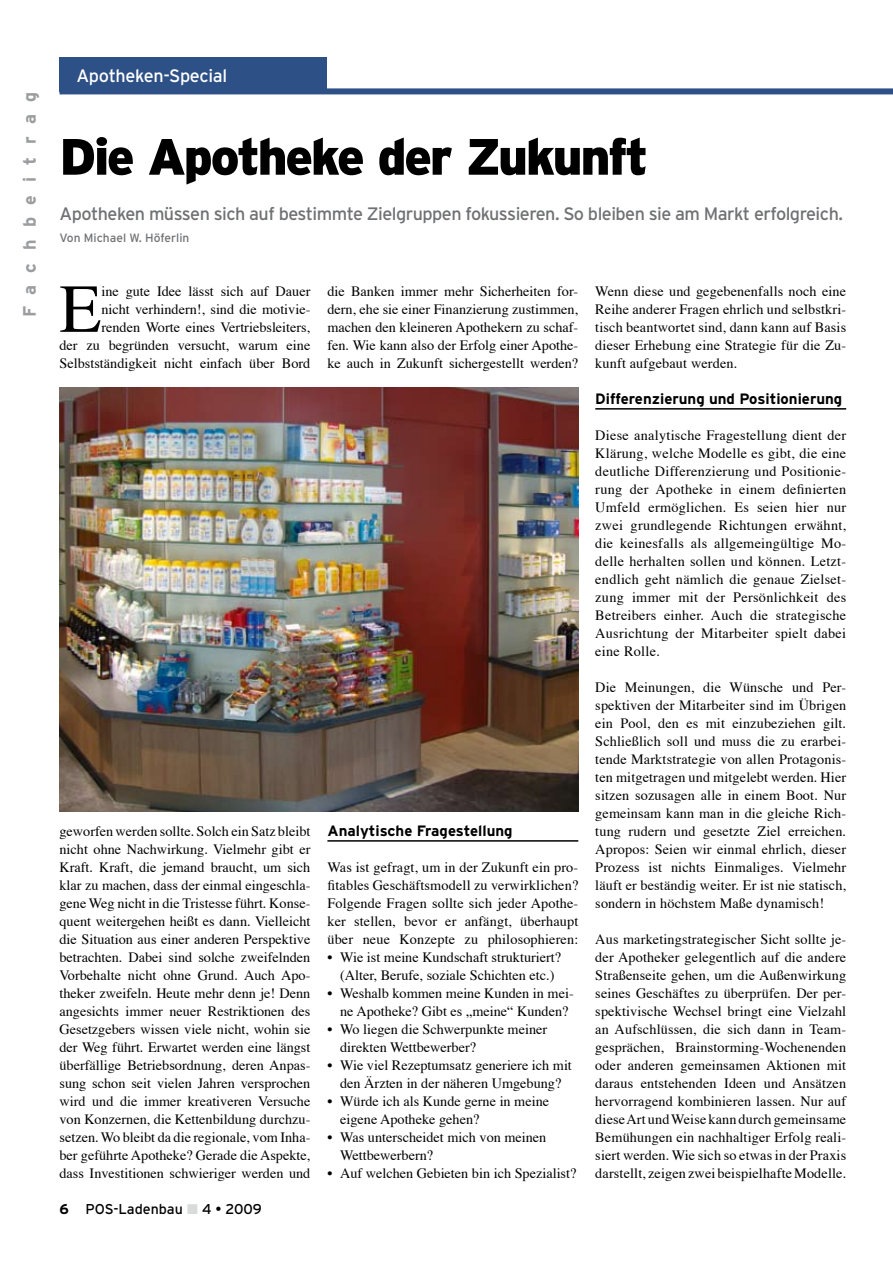
<style>
.page{position:relative;width:893px;height:1263px;background:#fff}
.page>*{position:absolute;margin:0;border:0;box-sizing:border-box;transform-origin:0 0}
.t1{font:68.55px "Times";color:#000}
.t2{font:900 51px "Interstate";letter-spacing:-.045em;color:#000}
.t3{font:18px "Interstate";letter-spacing:-.03em;color:#707173}
.t4{font:18px "Interstate";letter-spacing:-.02em;color:#fff}
.t5{font:700 18px "Interstate";letter-spacing:.7em;color:#9c9d9f}
.t6{font:700 15px "Interstate";color:#000}
.t7{font:14.25px/18px "Times";color:#000;text-align:justify}
.t8{font:14.25px "Interstate";color:#000}
.t9{font:12px "Interstate";color:#707173}
.s1{color:#d9dadb}
</style>
<div class="page">
<div style="left:60px;top:57px;width:267px;height:34px;background:#2d5087"></div>
<hr style="left:595px;top:408px;width:251px;height:2px;background:#000">
<div style="left:60px;top:88px;width:833px;height:6px;background:#2d5087"></div>
<hr style="left:327px;top:840px;width:251px;height:2px;background:#000">
<img style="left:60px;top:388px;width:518px;height:423px">
<p class="t5" style="left:19px;top:317px;width:227px;rotate:-90deg">Fachbeitrag</p>
<p class="t4" style="left:77px;top:65px;width:152px">Apotheken-Special</p>
<h2 class="t2" style="left:60px;top:128px;width:590px">Die Apotheke der Zukunft</h2>
<p class="t3" style="left:60px;top:203px;width:785px">Apotheken müssen sich auf bestimmte Zielgruppen fokussieren. So bleiben sie am Markt erfolgreich.</p>
<p class="t9" style="left:60px;top:231px;width:131px">Von Michael W. Höferlin</p>
<p class="t7" style="left:60px;top:283px;width:252px;text-align:right">ine gute Idee lässt sich auf Dauer<br>nicht verhindern!, sind die motivie&shy;renden Worte eines Vertriebsleiters,<br>der zu begründen versucht, warum eine Selbstständigkeit nicht einfach über Bord</p>
<h1 class="t1" style="left:60px;top:265px;width:43px">E</h1>
<p class="t7" style="left:327px;top:283px;width:252px">die Banken immer mehr Sicherheiten for&shy;dern, ehe sie einer Finanzierung zustimmen, machen den kleineren Apothekern zu schaf&shy;fen. Wie kann also der Erfolg einer Apothe&shy;ke auch in Zukunft sichergestellt werden?</p>
<p class="t7" style="left:60px;top:823px;width:252px">geworfen werden sollte. Solch ein Satz bleibt nicht ohne Nachwirkung. Vielmehr gibt er Kraft. Kraft, die jemand braucht, um sich klar zu machen, dass der einmal eingeschla&shy;gene Weg nicht in die Tristesse führt. Konse&shy;quent weitergehen heißt es dann. Vielleicht die Situation aus einer anderen Perspektive betrachten. Dabei sind solche zweifelnden Vorbehalte nicht ohne Grund. Auch Apo&shy;theker zweifeln. Heute mehr denn je! Denn angesichts immer neuer Restriktionen des Gesetzgebers wissen viele nicht, wohin sie der Weg führt. Erwartet werden eine längst überfällige Betriebsordnung, deren Anpas&shy;sung schon seit vielen Jahren versprochen wird und die immer kreativeren Versuche von Konzernen, die Kettenbildung durchzu&shy;setzen. Wo bleibt da die regionale, vom Inha&shy;ber geführte Apotheke? Gerade die Aspekte, dass Investitionen schwieriger werden und</p>
<p class="t6" style="left:327px;top:822px;width:187px">Analytische Fragestellung</p>
<p class="t7" style="left:327px;top:859px;width:252px">Was ist gefragt, um in der Zukunft ein pro&shy;fitables Geschäftsmodell zu verwirklichen?<br>Folgende Fragen sollte sich jeder Apothe&shy;ker stellen, bevor er anfängt, überhaupt über neue Konzepte zu philosophieren:</p>
<p class="t7" style="left:327px;top:949px;width:235px;text-align:center">• Wie ist meine Kundschaft strukturiert? (Alter, Berufe, soziale Schichten etc.)</p>
<p class="t7" style="left:327px;top:985px;width:248px;text-align:center">• Weshalb kommen meine Kunden in mei&shy;ne Apotheke? Gibt es „meine“ Kunden?</p>
<p class="t7" style="left:340px;top:1021px;width:209px;text-indent:-13px">• Wo liegen die Schwerpunkte meiner direkten Wettbewerber?</p>
<p class="t7" style="left:327px;top:1057px;width:246px;text-align:center">• Wie viel Rezeptumsatz generiere ich mit den Ärzten in der näheren Umgebung?</p>
<p class="t7" style="left:340px;top:1093px;width:210px;text-indent:-13px">• Würde ich als Kunde gerne in meine eigene Apotheke gehen?</p>
<p class="t7" style="left:340px;top:1129px;width:208px;text-indent:-13px">• Was unterscheidet mich von meinen<br>Wettbewerbern?</p>
<p class="t7" style="left:327px;top:1165px;width:251px">• Auf welchen Gebieten bin ich Spezialist?</p>
<p class="t7" style="left:595px;top:283px;width:252px">Wenn diese und gegebenenfalls noch eine Reihe anderer Fragen ehrlich und selbstkri&shy;tisch beantwortet sind, dann kann auf Basis dieser Erhebung eine Strategie für die Zu&shy;kunft aufgebaut werden.</p>
<p class="t6" style="left:595px;top:390px;width:249px">Differenzierung und Positionierung</p>
<p class="t7" style="left:595px;top:427px;width:252px">Diese analytische Fragestellung dient der Klärung, welche Modelle es gibt, die eine deutliche Differenzierung und Positionie&shy;rung der Apotheke in einem definierten Umfeld ermöglichen. Es seien hier nur zwei grundlegende Richtungen erwähnt, die keinesfalls als allgemeingültige Mo&shy;delle herhalten sollen und können. Letzt&shy;endlich geht nämlich die genaue Zielset&shy;zung immer mit der Persönlichkeit des Betreibers einher. Auch die strategische Ausrichtung der Mitarbeiter spielt dabei eine Rolle.</p>
<p class="t7" style="left:595px;top:679px;width:252px">Die Meinungen, die Wünsche und Per&shy;spektiven der Mitarbeiter sind im Übrigen ein Pool, den es mit einzubeziehen gilt.<br>Schließlich soll und muss die zu erarbei&shy;tende Marktstrategie von allen Protagonis&shy;ten mitgetragen und mitgelebt werden. Hier sitzen sozusagen alle in einem Boot. Nur gemeinsam kann man in die gleiche Rich&shy;tung rudern und gesetzte Ziel erreichen.<br>Apropos: Seien wir einmal ehrlich, dieser Prozess ist nichts Einmaliges. Vielmehr läuft er beständig weiter. Er ist nie statisch, sondern in höchstem Maße dynamisch!</p>
<p class="t7" style="left:595px;top:931px;width:252px">Aus marketingstrategischer Sicht sollte je&shy;der Apotheker gelegentlich auf die andere Straßenseite gehen, um die Außenwirkung seines Geschäftes zu überprüfen. Der per&shy;spektivische Wechsel bringt eine Vielzahl an Aufschlüssen, die sich dann in Team&shy;gesprächen, Brainstorming-Wochenenden oder anderen gemeinsamen Aktionen mit daraus entstehenden Ideen und Ansätzen hervorragend kombinieren lassen. Nur auf diese Art und Weise kann durch gemeinsame Bemühungen ein nachhaltiger Erfolg reali&shy;siert werden. Wie sich so etwas in der Praxis darstellt, zeigen zwei beispielhafte Modelle.</p>
<p class="t8" style="left:86px;top:1201px;width:178px">POS-Ladenbau <span class="s1">■</span> 4 • 2009</p>
</div>
